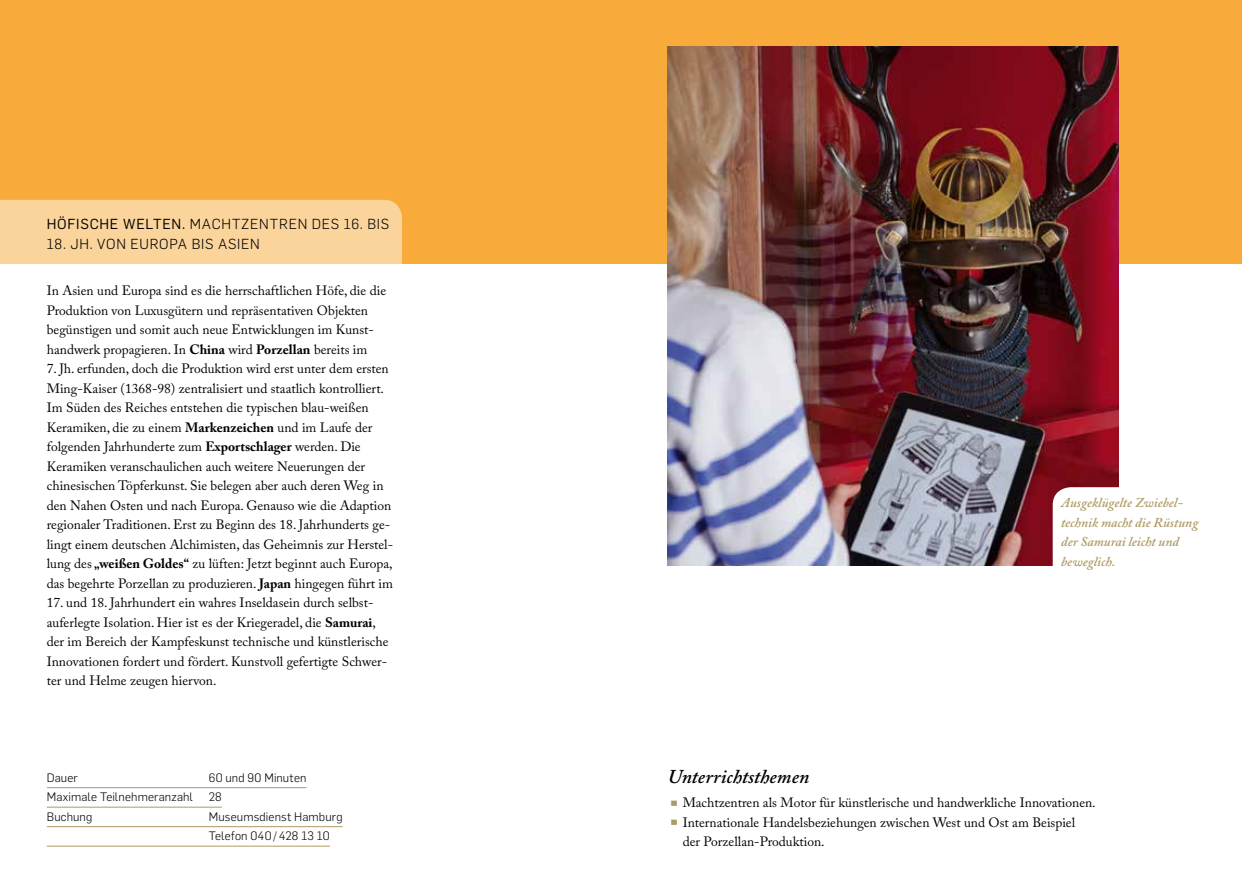
<style>
.page{position:relative;width:1242px;height:893px;background:#fff}
.page>*{position:absolute;margin:0;border:0;box-sizing:border-box;transform-origin:0 0}
.t1{font:italic 600 19.5px "Adobe Caslon Pro";color:#000}
.t2{font:300 14.25px "Flama";letter-spacing:.05em;color:#000}
.t3{font:13.5px/19.5px "Adobe Caslon Pro";color:#000}
.t4{font:italic 600 13.5px/19.5px "Adobe Caslon Pro";color:#ae9a63}
.t5{font:300 12px/19.5px "Flama";letter-spacing:.015em;color:#000}
.s1{font-weight:400}
.s2{font-weight:700}
.s3{font-family:"Ale Signs LL";font-size:19.5px;color:#ae9a63}
</style>
<div class="page">
<div style="left:0;top:0;width:1242px;height:264px;background:#f8ab3b"></div>
<svg style="left:0;top:200px;width:402px;height:647px"></svg>
<hr style="left:47px;top:787px;width:259px;height:1px;background:#ae9a63">
<hr style="left:47px;top:807px;width:175px;height:1px;background:#ae9a63">
<hr style="left:47px;top:826px;width:296px;height:1px;background:#ae9a63">
<hr style="left:47px;top:846px;width:283px;height:1px;background:#ae9a63">
<img style="left:668px;top:47px;width:450px;height:519px">
<svg style="left:1052px;top:487px;width:67px;height:79px"></svg>
<p class="t2" style="left:47px;top:214px;width:344px"><span class="s1">HÖFISCHE WELTEN.</span> MACHTZENTREN DES 16. BIS</p>
<p class="t2" style="left:47px;top:234px;width:214px">18. JH. VON EUROPA BIS ASIEN</p>
<p class="t3" style="left:47px;top:281px;width:341px">In Asien und Europa sind es die herrschaftlichen Höfe, die die Produktion von Luxusgütern und repräsentativen Objekten begünstigen und somit auch neue Entwicklungen im Kunst&shy;handwerk propagieren. In <span class="s2">China</span> wird <span class="s2">Porzellan</span> bereits im</p>
<p class="t3" style="left:47px;top:359px;width:348px">7. Jh. erfunden, doch die Produktion wird erst unter dem ersten Ming-Kaiser (1368-98) zentralisiert und staatlich kontrolliert.<br>Im Süden des Reiches entstehen die typischen blau-weißen Keramiken, die zu einem <span class="s2">Markenzeichen</span> und im Laufe der folgenden Jahrhunderte zum <span class="s2">Exportschlager</span> werden. Die Keramiken veranschaulichen auch weitere Neuerungen der chinesischen Töpferkunst. Sie belegen aber auch deren Weg in den Nahen Osten und nach Europa. Genauso wie die Adaption regionaler Traditionen. Erst zu Beginn des 18. Jahrhunderts ge&shy;lingt einem deutschen Alchimisten, das Geheimnis zur Herstel&shy;lung des <span class="s2">„weißen Goldes“</span> zu lüften: Jetzt beginnt auch Europa, das begehrte Porzellan zu produzieren. <span class="s2">Japan</span> hingegen führt im</p>
<p class="t3" style="left:47px;top:593px;width:343px">17. und 18. Jahrhundert ein wahres Inseldasein durch selbst&shy;auferlegte Isolation. Hier ist es der Kriegeradel, die <span class="s2">Samurai</span>, der im Bereich der Kampfeskunst technische und künstlerische Innovationen fordert und fördert. Kunstvoll gefertigte Schwer&shy;ter und Helme zeugen hiervon.</p>
<p class="t5" style="left:47px;top:767px;width:33px">Dauer</p>
<p class="t5" style="left:209px;top:767px;width:99px">60 und 90 Minuten</p>
<p class="t5" style="left:47px;top:787px;width:148px">Maximale Teilnehmeranzahl</p>
<p class="t5" style="left:209px;top:787px;width:15px">28</p>
<p class="t5" style="left:47px;top:806px;width:47px">Buchung</p>
<p class="t5" style="left:209px;top:806px;width:135px">Museumsdienst Hamburg<br>Telefon 040/428 13 10</p>
<p class="t4" style="left:1061px;top:493px;width:139px">Ausgeklügelte Zwiebel&shy;technik macht die Rüstung der Samurai leicht und beweglich.</p>
<h1 class="t1" style="left:668px;top:765px;width:143px">Unterrichtsthemen</h1>
<p class="t3" style="left:668px;top:793px;width:429px"><span class="s3">e</span> Machtzentren als Motor für künstlerische und handwerkliche Innovationen.</p>
<p class="t3" style="left:668px;top:812px;width:409px"><span class="s3">e</span> Internationale Handelsbeziehungen zwischen West und Ost am Beispiel</p>
<p class="t3" style="left:682px;top:832px;width:143px">der Porzellan-Produktion.</p>
</div>
